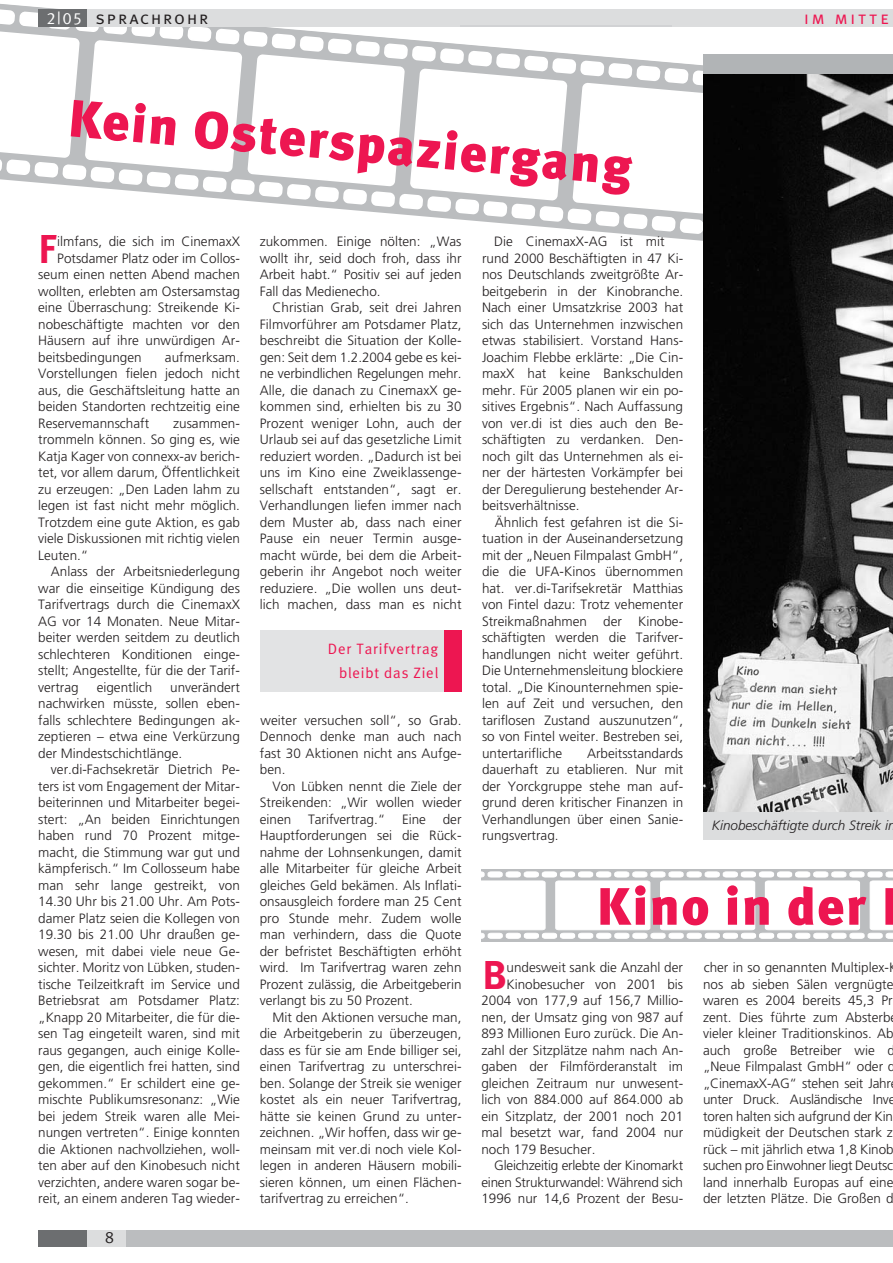
<style>
.page{position:relative;width:893px;height:1263px;background:#fff}
.page>*{position:absolute;margin:0;border:0;box-sizing:border-box;transform-origin:0 0}
.t1{font:900 52.5px "Meta Plus";letter-spacing:.035em;color:#ed1651}
.t2{font:700 40.35px "Meta Plus";color:#ed1651}
.t3{font:18px "Meta Plus Normal Caps";letter-spacing:.105em;color:#231f20}
.t4{font:18px "Meta Plus Normal Caps";letter-spacing:.16em;color:#ed1651}
.t5{font:16.5px "Meta Plus Normal";color:#231f20}
.t6{font:15px/24px "Meta Plus Normal";letter-spacing:.055em;color:#ed1651;text-align:right}
.t7{font:300 13.5px/16.5px "Frutiger";color:#231f20;text-align:justify}
.t8{font:italic 300 13.5px "Frutiger";color:#231f20}
.s1{font-size:16.5px;color:#fff}
</style>
<div class="page">
<svg style="left:0;top:8px;width:886px;height:233px"></svg>
<div style="left:481px;top:869px;width:411px;height:72px;background:#bbbdbf"></div>
<svg style="left:481px;top:871px;width:411px;height:68px"></svg>
<div style="left:38px;top:1230px;width:825px;height:17px;background:#dcddde"></div>
<div style="left:38px;top:1230px;width:48px;height:17px;background:#6c6e70"></div>
<div style="left:126px;top:1230px;width:766px;height:17px;background:#bbbdbf"></div>
<div style="left:38px;top:10px;width:854px;height:17px;background:#dcddde"></div>
<hr style="left:461px;top:25px;width:211px;height:2px;background:#d1d2d4">
<div style="left:38px;top:10px;width:48px;height:17px;background:#6c6e70"></div>
<img style="left:703px;top:74px;width:189px;height:739px">
<div style="left:703px;top:813px;width:189px;height:27px;background:#dcddde"></div>
<div style="left:703px;top:54px;width:189px;height:20px;background:#b1b4b6"></div>
<div style="left:260px;top:631px;width:201px;height:61px;background:#e2e3e4"></div>
<div style="left:444px;top:631px;width:17px;height:61px;background:#ed1651"></div>
<h3 class="t3" style="left:47px;top:7px;width:163px"><span class="s1">2|05</span> sprachrohr</h3>
<h3 class="t4" style="left:804px;top:7px;width:86px">im mitte</h3>
<h1 class="t1" style="left:70px;top:99px;width:567px;rotate:5deg">Kein Osterspaziergang</h1>
<h2 class="t2" style="left:38px;top:232px;width:21px">F</h2>
<p class="t7" style="left:57px;top:234px;width:184px">ilmfans, die sich im CinemaxX</p>
<p class="t7" style="left:57px;top:251px;width:184px">Potsdamer Platz oder im Collos-</p>
<p class="t7" style="left:38px;top:267px;width:203px">seum einen netten Abend machen</p>
<p class="t7" style="left:38px;top:284px;width:203px">wollten, erlebten am Ostersamstag</p>
<p class="t7" style="left:38px;top:300px;width:203px">eine Überraschung: Streikende Ki-</p>
<p class="t7" style="left:38px;top:317px;width:203px">nobeschäftigte machten vor den</p>
<p class="t7" style="left:38px;top:333px;width:203px">Häusern auf ihre unwürdigen Ar-</p>
<p class="t7" style="left:38px;top:350px;width:105px">beitsbedingungen</p>
<p class="t7" style="left:38px;top:350px;width:203px;text-indent:127px">aufmerksam.<br>Vorstellungen fielen jedoch nicht aus, die Geschäftsleitung hatte an beiden Standorten rechtzeitig eine Reservemannschaft</p>
<p class="t7" style="left:38px;top:416px;width:203px;text-indent:135px">zusammen&shy;trommeln können. So ging es, wie Katja Kager von connexx-av berich&shy;tet, vor allem darum, Öffentlichkeit zu erzeugen: „Den Laden lahm zu legen ist fast nicht mehr möglich.<br>Trotzdem eine gute Aktion, es gab viele Diskussionen mit richtig vielen Leuten.“</p>
<p class="t7" style="left:38px;top:564px;width:203px;text-indent:13px">Anlass der Arbeitsniederlegung war die einseitige Kündigung des Tarifvertrags durch die CinemaxX AG vor 14 Monaten. Neue Mitar&shy;beiter werden seitdem zu deutlich schlechteren Konditionen einge&shy;stellt; Angestellte, für die der Tarif&shy;vertrag</p>
<p class="t7" style="left:38px;top:680px;width:203px;text-indent:132px">unverändert nachwirken müsste, sollen eben&shy;falls schlechtere Bedingungen ak&shy;zeptieren – etwa eine Verkürzung der Mindestschichtlänge.</p>
<p class="t7" style="left:38px;top:762px;width:203px;text-indent:13px">ver.di-Fachsekretär Dietrich Pe&shy;ters ist vom Engagement der Mitar&shy;beiterinnen und Mitarbeiter begei&shy;stert: „An beiden Einrichtungen haben rund 70 Prozent mitge&shy;macht, die Stimmung war gut und kämpferisch.“ Im Collosseum habe man sehr lange gestreikt, von 14.30 Uhr bis 21.00 Uhr. Am Pots&shy;damer Platz seien die Kollegen von 19.30 bis 21.00 Uhr draußen ge&shy;wesen, mit dabei viele neue Ge&shy;sichter. Moritz von Lübken, studen&shy;tische Teilzeitkraft im Service und Betriebsrat am Potsdamer Platz: „Knapp 20 Mitarbeiter, die für die&shy;sen Tag eingeteilt waren, sind mit raus gegangen, auch einige Kolle&shy;gen, die eigentlich frei hatten, sind gekommen.“ Er schildert eine ge&shy;mischte Publikumsresonanz: „Wie bei jedem Streik waren alle Mei&shy;nungen vertreten“. Einige konnten die Aktionen nachvollziehen, woll&shy;ten aber auf den Kinobesuch nicht verzichten, andere waren sogar be&shy;reit, an einem anderen Tag wieder-</p>
<p class="t7" style="left:97px;top:680px;width:57px">eigentlich</p>
<p class="t5" style="left:105px;top:1231px;width:10px">8</p>
<p class="t7" style="left:260px;top:234px;width:203px">zukommen. Einige nölten: „Was wollt ihr, seid doch froh, dass ihr Arbeit habt.“ Positiv sei auf jeden Fall das Medienecho.</p>
<p class="t7" style="left:260px;top:300px;width:203px;text-indent:13px">Christian Grab, seit drei Jahren Filmvorführer am Potsdamer Platz, beschreibt die Situation der Kolle&shy;gen: Seit dem 1.2.2004 gebe es kei&shy;ne verbindlichen Regelungen mehr.<br>Alle, die danach zu CinemaxX ge&shy;kommen sind, erhielten bis zu 30<br>Prozent weniger Lohn, auch der Urlaub sei auf das gesetzliche Limit reduziert worden. „Dadurch ist bei uns im Kino eine Zweiklassenge&shy;sellschaft entstanden“, sagt er.<br>Verhandlungen liefen immer nach dem Muster ab, dass nach einer Pause ein neuer Termin ausge&shy;macht würde, bei dem die Arbeit&shy;geberin ihr Angebot noch weiter reduziere. „Die wollen uns deut&shy;lich machen, dass man es nicht</p>
<p class="t6" style="left:328px;top:638px;width:112px">Der Tarifvertrag bleibt das Ziel</p>
<p class="t7" style="left:260px;top:713px;width:203px">weiter versuchen soll“, so Grab.<br>Dennoch denke man auch nach fast 30 Aktionen nicht ans Aufge&shy;ben.</p>
<p class="t7" style="left:260px;top:779px;width:203px;text-indent:13px">Von Lübken nennt die Ziele der Streikenden: „Wir wollen wieder einen Tarifvertrag.“ Eine der Hauptforderungen sei die Rück&shy;nahme der Lohnsenkungen, damit alle Mitarbeiter für gleiche Arbeit gleiches Geld bekämen. Als Inflati&shy;onsausgleich fordere man 25 Cent pro Stunde mehr. Zudem wolle man verhindern, dass die Quote der befristet Beschäftigten erhöht wird. Im Tarifvertrag waren zehn Prozent zulässig, die Arbeitgeberin verlangt bis zu 50 Prozent.</p>
<p class="t7" style="left:260px;top:1010px;width:203px;text-indent:13px">Mit den Aktionen versuche man, die Arbeitgeberin zu überzeugen, dass es für sie am Ende billiger sei, einen Tarifvertrag zu unterschrei&shy;ben. Solange der Streik sie weniger kostet als ein neuer Tarifvertrag, hätte sie keinen Grund zu unter&shy;zeichnen. „Wir hoffen, dass wir ge&shy;meinsam mit ver.di noch viele Kol&shy;legen in anderen Häusern mobili&shy;sieren können, um einen Flächen&shy;tarifvertrag zu erreichen“.</p>
<p class="t7" style="left:482px;top:234px;width:203px;text-align:left;text-indent:12px">Die CinemaxX-AG ist mit rund 2000 Beschäftigten in 47 Ki&shy;nos Deutschlands zweitgrößte Ar&shy;beitgeberin in der Kinobranche.<br>Nach einer Umsatzkrise 2003 hat sich das Unternehmen inzwischen etwas stabilisiert. Vorstand Hans-<br>Joachim Flebbe erklärte: „Die Cin&shy;maxX hat keine Bankschulden mehr. Für 2005 planen wir ein po&shy;sitives Ergebnis“. Nach Auffassung von ver.di ist dies auch den Be&shy;schäftigten zu verdanken. Den&shy;noch gilt das Unternehmen als ei&shy;ner der härtesten Vorkämpfer bei der Deregulierung bestehender Ar&shy;beitsverhältnisse.</p>
<p class="t7" style="left:482px;top:515px;width:203px;text-indent:13px">Ähnlich fest gefahren ist die Si&shy;tuation in der Auseinandersetzung mit der „Neuen Filmpalast GmbH“, die die UFA-Kinos übernommen hat. ver.di-Tarifsekretär Matthias von Fintel dazu: Trotz vehementer Streikmaßnahmen der Kinobe&shy;schäftigten werden die Tarifver&shy;handlungen nicht weiter geführt.<br>Die Unternehmensleitung blockiere total. „Die Kinounternehmen spie&shy;len auf Zeit und versuchen, den tariflosen Zustand auszunutzen“, so von Fintel weiter. Bestreben sei, untertarifliche</p>
<p class="t7" style="left:482px;top:746px;width:203px;text-indent:105px">Arbeitsstandards dauerhaft zu etablieren. Nur mit der Yorckgruppe stehe man auf&shy;grund deren kritischer Finanzen in Verhandlungen über einen Sanie&shy;rungsvertrag.</p>
<p class="t8" style="left:711px;top:820px;width:185px">Kinobeschäftigte durch Streik in</p>
<h1 class="t1" style="left:596px;top:888px;width:271px">Kino in der</h1>
<h2 class="t2" style="left:482px;top:958px;width:26px">B</h2>
<p class="t7" style="left:506px;top:960px;width:178px">undesweit sank die Anzahl der</p>
<p class="t7" style="left:506px;top:977px;width:178px">Kinobesucher von 2001 bis</p>
<p class="t7" style="left:481px;top:993px;width:203px">2004 von 177,9 auf 156,7 Millio-</p>
<p class="t7" style="left:481px;top:1010px;width:203px">nen, der Umsatz ging von 987 auf</p>
<p class="t7" style="left:481px;top:1026px;width:203px">893 Millionen Euro zurück. Die An-</p>
<p class="t7" style="left:481px;top:1043px;width:203px">zahl der Sitzplätze nahm nach An-</p>
<p class="t7" style="left:481px;top:1059px;width:203px">gaben der Filmförderanstalt im</p>
<p class="t7" style="left:481px;top:1076px;width:203px">gleichen Zeitraum nur unwesent-</p>
<p class="t7" style="left:481px;top:1092px;width:203px">lich von 884.000 auf 864.000 ab</p>
<p class="t7" style="left:481px;top:1109px;width:203px">ein Sitzplatz, der 2001 noch 201</p>
<p class="t7" style="left:481px;top:1125px;width:203px">mal besetzt war, fand 2004 nur</p>
<p class="t7" style="left:481px;top:1142px;width:116px">noch 179 Besucher.</p>
<p class="t7" style="left:494px;top:1158px;width:190px">Gleichzeitig erlebte der Kinomarkt</p>
<p class="t7" style="left:481px;top:1175px;width:203px">einen Strukturwandel: Während sich</p>
<p class="t7" style="left:481px;top:1191px;width:203px">1996 nur 14,6 Prozent der Besu-</p>
<p class="t7" style="left:703px;top:960px;width:194px;text-align:left">cher in so genannten Multiplex&shy;nos ab sieben Sälen vergnügte waren es 2004 bereits 45,3 Pr zent. Dies führte zum Absterb vieler kleiner Traditionskinos. Ab auch große Betreiber wie d „Neue Filmpalast GmbH“ oder d „CinemaxX-AG“ stehen seit Jahr unter Druck. Ausländische Inve toren halten sich aufgrund der Kin müdigkeit der Deutschen stark z rück – mit jährlich etwa 1,8 Kinob suchen pro Einwohner liegt Deutsc land innerhalb Europas auf eine der letzten Plätze. Die Großen d</p>
</div>
